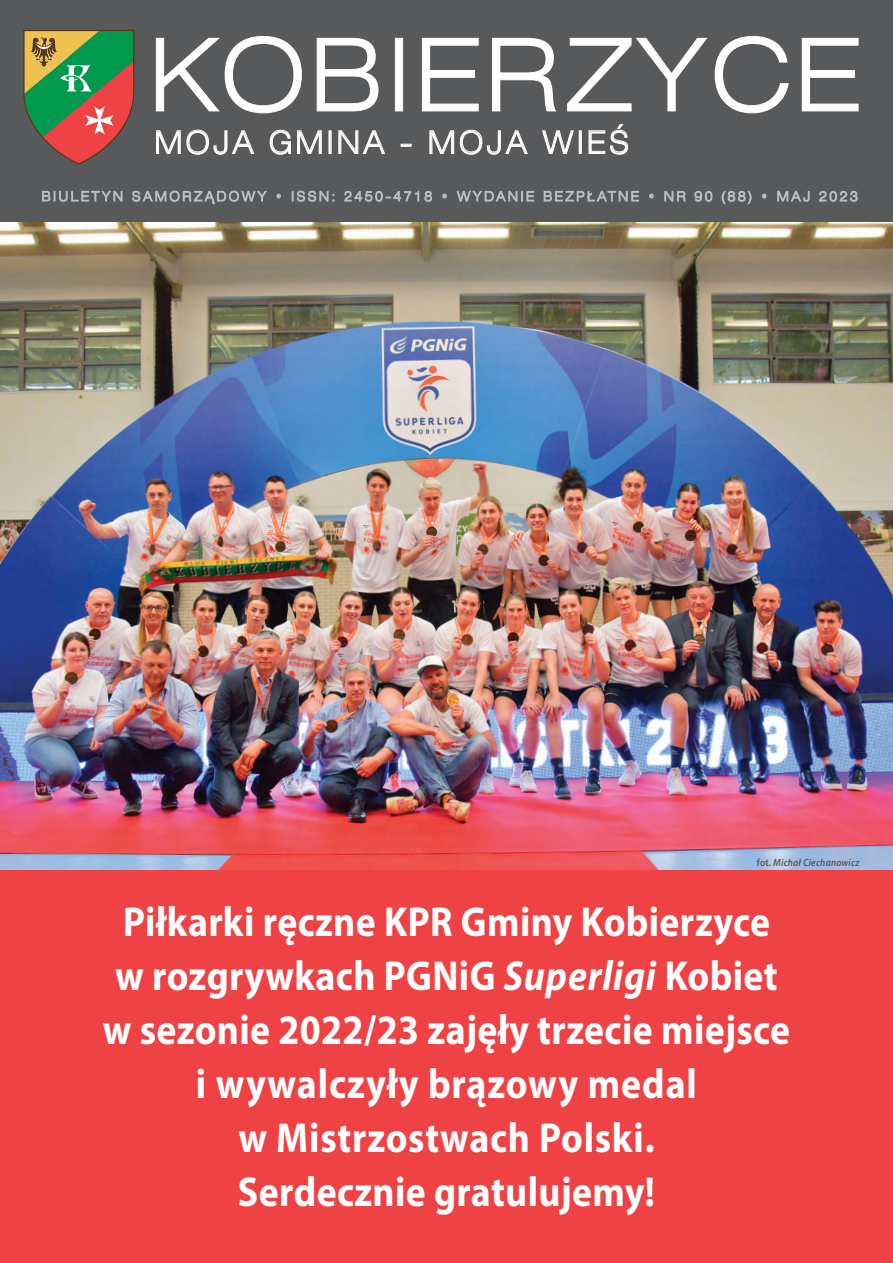
<style>
.page{position:relative;width:893px;height:1263px;background:#fff}
.page>*{position:absolute;margin:0;border:0;box-sizing:border-box;transform-origin:0 0}
.t1{font:700 42px/54px "Myriad Pro";letter-spacing:.01em;color:#fff;text-align:center;scale:.9 1}
.t2{font:31.5px "Swis 721 Lt Ex EU";letter-spacing:.1em;color:#fff;scale:.9 1}
.t3{font:italic 600 10.5px "Myriad Pro";letter-spacing:.02em;color:#58595b;scale:.9 1}
.s1{font-style:normal}
.s2{font-style:italic}
</style>
<div class="page">
<img style="left:0;top:221px;width:893px;height:650px">
<div style="left:0;top:0;width:893px;height:221px;background:#58595b"></div>
<svg style="left:156px;top:36px;width:703px;height:77px"></svg>
<svg style="left:42px;top:190px;width:81px;height:12px"></svg>
<svg style="left:132px;top:190px;width:135px;height:14px"></svg>
<svg style="left:276px;top:194px;width:5px;height:5px"></svg>
<svg style="left:292px;top:190px;width:42px;height:12px"></svg>
<svg style="left:344px;top:191px;width:88px;height:11px"></svg>
<svg style="left:442px;top:194px;width:5px;height:5px"></svg>
<svg style="left:456px;top:190px;width:78px;height:12px"></svg>
<svg style="left:544px;top:190px;width:95px;height:12px"></svg>
<svg style="left:649px;top:194px;width:5px;height:5px"></svg>
<svg style="left:664px;top:190px;width:22px;height:12px"></svg>
<svg style="left:694px;top:191px;width:19px;height:11px"></svg>
<svg style="left:722px;top:191px;width:30px;height:13px"></svg>
<svg style="left:762px;top:194px;width:5px;height:5px"></svg>
<svg style="left:777px;top:190px;width:33px;height:12px"></svg>
<svg style="left:819px;top:191px;width:39px;height:11px"></svg>
<svg style="left:23px;top:30px;width:111px;height:135px"></svg>
<svg style="left:156px;top:130px;width:99px;height:25px"></svg>
<svg style="left:270px;top:130px;width:21px;height:25px"></svg>
<svg style="left:297px;top:130px;width:25px;height:24px"></svg>
<svg style="left:338px;top:130px;width:47px;height:24px"></svg>
<svg style="left:401px;top:144px;width:10px;height:2px"></svg>
<svg style="left:429px;top:130px;width:25px;height:24px"></svg>
<svg style="left:460px;top:130px;width:68px;height:25px"></svg>
<svg style="left:542px;top:130px;width:32px;height:24px"></svg>
<div style="left:579px;top:130px;width:3px;height:24px;border:1px solid #fff"></div>
<svg style="left:588px;top:124px;width:40px;height:31px"></svg>
<div style="left:0;top:871px;width:893px;height:392px;background:#ef4245"></div>
<p class="t2" style="left:154px;top:124px;width:529px">MOJA GMINA - MOJA WIEŚ</p>
<p class="t3" style="left:757px;top:856px;width:116px"><span class="s1">fot.</span> Michał Ciechanowicz</p>
<p class="t1" style="left:103px;top:893px;width:765px">Piłkarki ręczne KPR Gminy Kobierzyce<br>w rozgrywkach PGNiG <span class="s2">Superligi</span> Kobiet w sezonie 2022/23 zajęły trzecie miejsce i wywalczyły brązowy medal<br>w Mistrzostwach Polski.<br>Serdecznie gratulujemy!</p>
</div>
